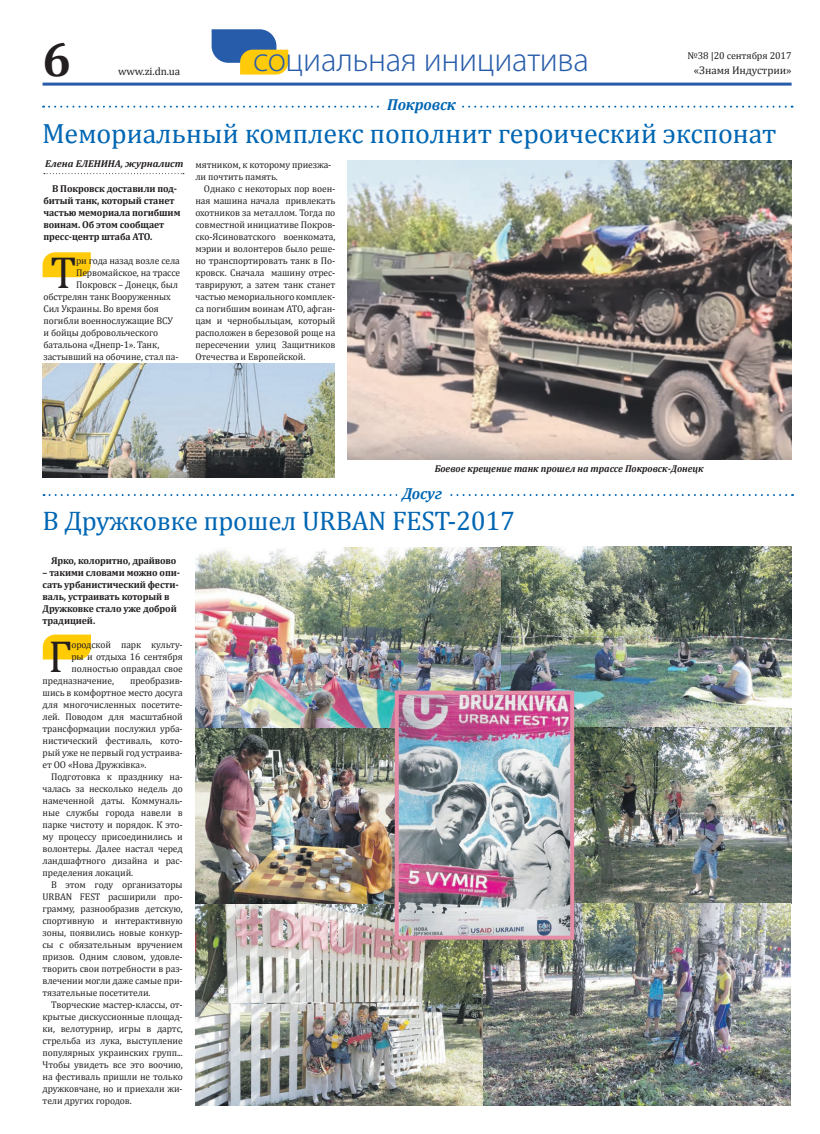
<style>
.page{position:relative;width:820px;height:1134px;background:#fff}
.page>*{position:absolute;margin:0;border:0;box-sizing:border-box;transform-origin:0 0}
.t1{font:700 48.3px "Cambria";color:#231f20}
.t2{font:45.1px "Cambria";color:#231f20}
.t3{font:300 34.2px "Myriad Pro";letter-spacing:-.01em;color:#275caa}
.t4{font:28px "Cambria";letter-spacing:-.01em;color:#0166b3}
.t5{font:27px "Cambria";letter-spacing:-.01em;color:#0166b3}
.t6{font:italic 700 16px "Cambria";letter-spacing:-.01em;color:#0166b3}
.t7{font:11px "Cambria";letter-spacing:-.01em;color:#231f20}
.t8{font:700 10px/12px "Cambria";letter-spacing:-.01em;color:#231f20}
.t9{font:italic 700 10px "Cambria";color:#231f20;scale:.95 1}
.t10{font:italic 700 10px "Cambria";color:#231f20}
.t11{font:10px "Cambria";letter-spacing:-.01em;color:#231f20}
.t12{font:9.8px/12px "Cambria";letter-spacing:-.01em;color:#231f20;text-align:justify}
</style>
<div class="page">
<hr style="left:43px;top:83px;width:748px;height:3px;background:#275caa">
<svg style="left:211px;top:29px;width:77px;height:46px"></svg>
<svg style="left:43px;top:634px;width:48px;height:25px"></svg>
<svg style="left:43px;top:252px;width:48px;height:25px"></svg>
<svg style="left:43px;top:105px;width:749px;height:3px"></svg>
<svg style="left:44px;top:173px;width:140px;height:1px"></svg>
<svg style="left:44px;top:322px;width:748px;height:174px"></svg>
<img style="left:347px;top:160px;width:444px;height:299px">
<img style="left:196px;top:547px;width:595px;height:182px">
<img style="left:195px;top:729px;width:199px;height:175px">
<img style="left:195px;top:904px;width:291px;height:202px">
<img style="left:574px;top:728px;width:216px;height:175px">
<img style="left:483px;top:903px;width:307px;height:202px">
<img style="left:399px;top:696px;width:170px;height:239px">
<div style="left:394px;top:691px;width:180px;height:249px;border:4px solid #e58da6"></div>
<img style="left:43px;top:364px;width:291px;height:114px">
<h1 class="t1" style="left:43px;top:25px;width:30px">6</h1>
<p class="t11" style="left:687px;top:50px;width:106px">№38 |20 сентября 2017</p>
<h3 class="t3" style="left:253px;top:41px;width:337px">социальная инициатива</h3>
<p class="t7" style="left:693px;top:64px;width:99px">«Знамя Индустрии»</p>
<p class="t7" style="left:118px;top:65px;width:64px">www.zi.dn.ua</p>
<h3 class="t6" style="left:387px;top:95px;width:70px">Покровск</h3>
<h3 class="t4" style="left:42px;top:116px;width:735px">Мемориальный комплекс пополнит героический экспонат</h3>
<p class="t10" style="left:45px;top:158px;width:139px">Елена ЕЛЕНИНА, журналист</p>
<p class="t8" style="left:43px;top:182px;width:138px;text-indent:9px">В Покровск доставили под&shy;битый танк, который станет частью мемориала погибшим воинам. Об этом сообщает пресс-центр штаба АТО.</p>
<h2 class="t2" style="left:51px;top:246px;width:27px">Т</h2>
<p class="t12" style="left:76px;top:255px;width:105px">ри года назад возле села</p>
<p class="t12" style="left:195px;top:159px;width:137px">мятником, к которому приезжа&shy;ли почтить память.</p>
<p class="t12" style="left:195px;top:183px;width:141px;text-indent:9px">Однако с некоторых пор воен&shy;ная машина начала привлекать охотников за металлом. Тогда по совместной инициативе Покров&shy;ско-Ясиноватского военкомата, мэрии и волонтеров было реше&shy;но транспортировать танк в По&shy;кровск. Сначала машину отрес&shy;таврируют, а затем танк станет частью мемориального комплек&shy;са погибшим воинам АТО, афган&shy;цам и чернобыльцам, который расположен в березовой роще на пересечении улиц Защитников Отечества и Европейской.</p>
<p class="t12" style="left:76px;top:267px;width:105px">Первомайское, на трассе</p>
<p class="t12" style="left:76px;top:279px;width:103px">Покровск – Донецк, был</p>
<p class="t12" style="left:43px;top:291px;width:129px">обстрелян танк Вооруженных</p>
<p class="t12" style="left:43px;top:303px;width:117px">Сил Украины. Во время боя</p>
<p class="t12" style="left:43px;top:315px;width:131px">погибли военнослужащие ВСУ</p>
<p class="t12" style="left:43px;top:327px;width:116px">и бойцы добровольческого</p>
<p class="t12" style="left:43px;top:339px;width:117px">батальона «Днепр-1». Танк,</p>
<p class="t12" style="left:43px;top:351px;width:136px">застывший на обочине, стал па-</p>
<p class="t9" style="left:434px;top:462px;width:284px">Боевое крещение танк прошел на трассе Покровск-Донецк</p>
<h3 class="t6" style="left:402px;top:484px;width:42px">Досуг</h3>
<h3 class="t5" style="left:43px;top:505px;width:474px">В Дружковке прошел URBAN FEST-2017</h3>
<p class="t8" style="left:51px;top:554px;width:127px">Ярко, колоритно, драйвово</p>
<p class="t8" style="left:43px;top:566px;width:139px">– такими словами можно опи&shy;сать урбанистический фести&shy;валь, устраивать который в<br>Дружковке стало уже доброй традицией.</p>
<h2 class="t2" style="left:48px;top:630px;width:25px">Г</h2>
<p class="t12" style="left:71px;top:639px;width:113px">ородской парк культу-</p>
<p class="t12" style="left:71px;top:651px;width:113px">ры и отдыха 16 сентября</p>
<p class="t12" style="left:71px;top:663px;width:113px">полностью оправдал свое</p>
<p class="t12" style="left:43px;top:675px;width:73px">предназначение,</p>
<p class="t12" style="left:43px;top:675px;width:142px;text-indent:88px">преобразив&shy;шись в комфортное место досуга для многочисленных посетите&shy;лей. Поводом для масштабной трансформации послужил урба&shy;нистический фестиваль, кото&shy;рый уже не первый год устраива&shy;ет ОО «Нова Дружківка».</p>
<p class="t12" style="left:43px;top:771px;width:142px;text-indent:9px">Подготовка к празднику на&shy;чалась за несколько недель до намеченной даты. Коммуналь&shy;ные службы города навели в парке чистоту и порядок. К это&shy;му процессу присоединились и волонтеры. Далее настал черед ландшафтного дизайна и рас&shy;пределения локаций.</p>
<p class="t12" style="left:43px;top:879px;width:142px;text-indent:9px">В этом году организаторы URBAN FEST расширили про&shy;грамму, разнообразив детскую, спортивную и интерактивную зоны, появились новые конкур&shy;сы с обязательным вручением призов. Одним словом, удовле&shy;творить свои потребности в раз&shy;влечении могли даже самые при&shy;тязательные посетители.</p>
<p class="t12" style="left:43px;top:998px;width:142px;text-indent:9px">Творческие мастер-классы, от&shy;крытые дискуссионные площад&shy;ки, велотурнир, игры в дартс, стрельба из лука, выступление популярных украинских групп...<br>Чтобы увидеть все это воочию, на фестиваль пришли не только дружковчане, но и приехали жи&shy;тели других городов.</p>
</div>
